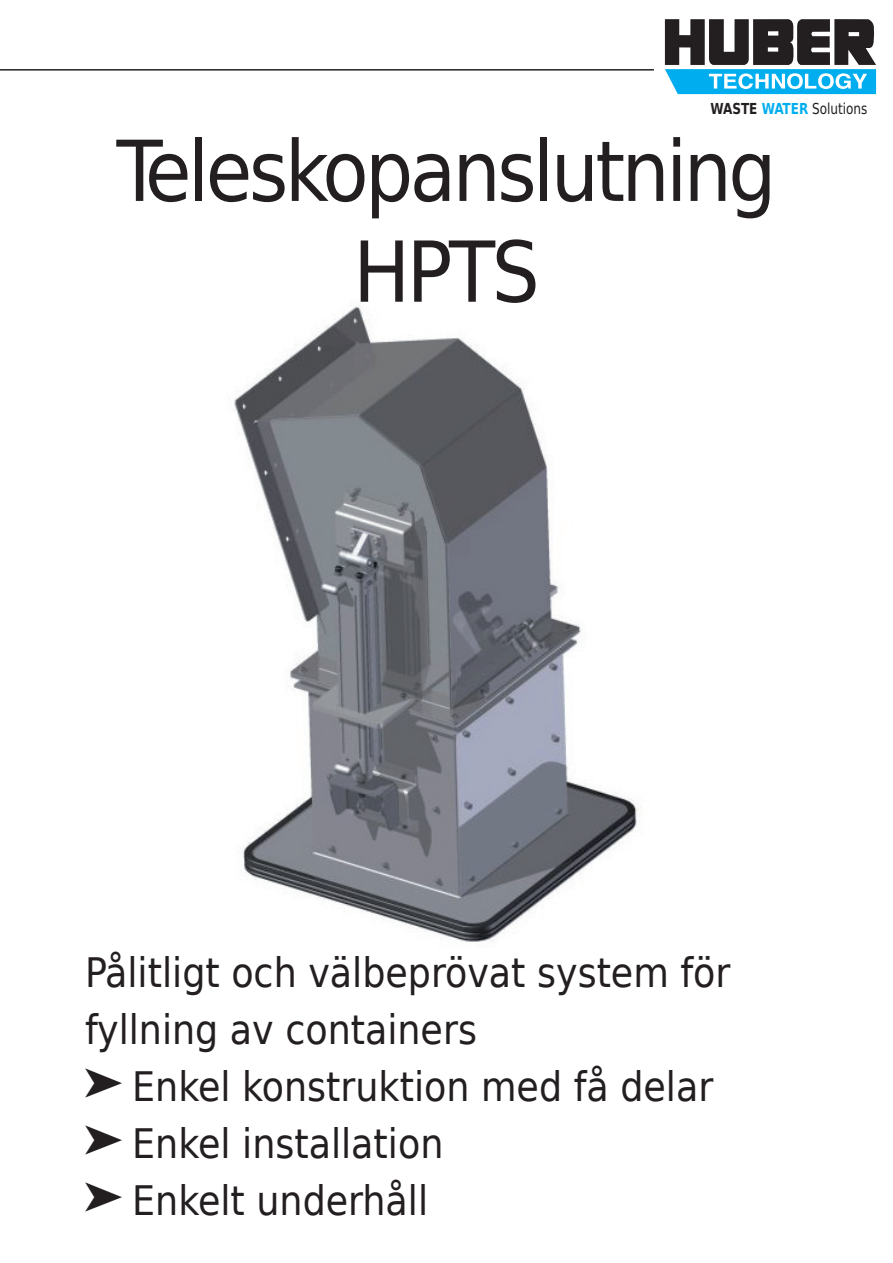
<style>
.page{position:relative;width:893px;height:1263px;background:#fff}
.page>*{position:absolute;margin:0;border:0;box-sizing:border-box;transform-origin:0 0}
.t1{font:84px/100.8px "Huber Tec";letter-spacing:-.04em;color:#231f20;text-align:center}
.t2{font:40.5px/57px "Huber Tec";color:#231f20}
.t3{font:15.15px "Huber Tec";color:#231f20;scale:.88 1}
.s1{font-weight:700}
.s2{font-weight:700;color:#00aeef}
</style>
<div class="page">
<svg style="left:665px;top:19px;width:211px;height:75px"></svg>
<hr style="left:0;top:69px;width:654px;height:1px;background:#231f20">
<img style="left:234px;top:305px;width:407px;height:641px">
<p class="t3" style="left:710px;top:98px;width:180px"><span class="s1">WASTE</span> <span class="s2">WATER</span> Solutions</p>
<h1 class="t1" style="left:116px;top:116px;width:661px">Teleskopanslutning<br>HPTS</h1>
<p class="t2" style="left:85px;top:942px;width:647px">Pålitligt och välbeprövat system för fyllning av containers<br>➤ Enkel konstruktion med få delar ➤ Enkel installation<br>➤ Enkelt underhåll</p>
</div>
